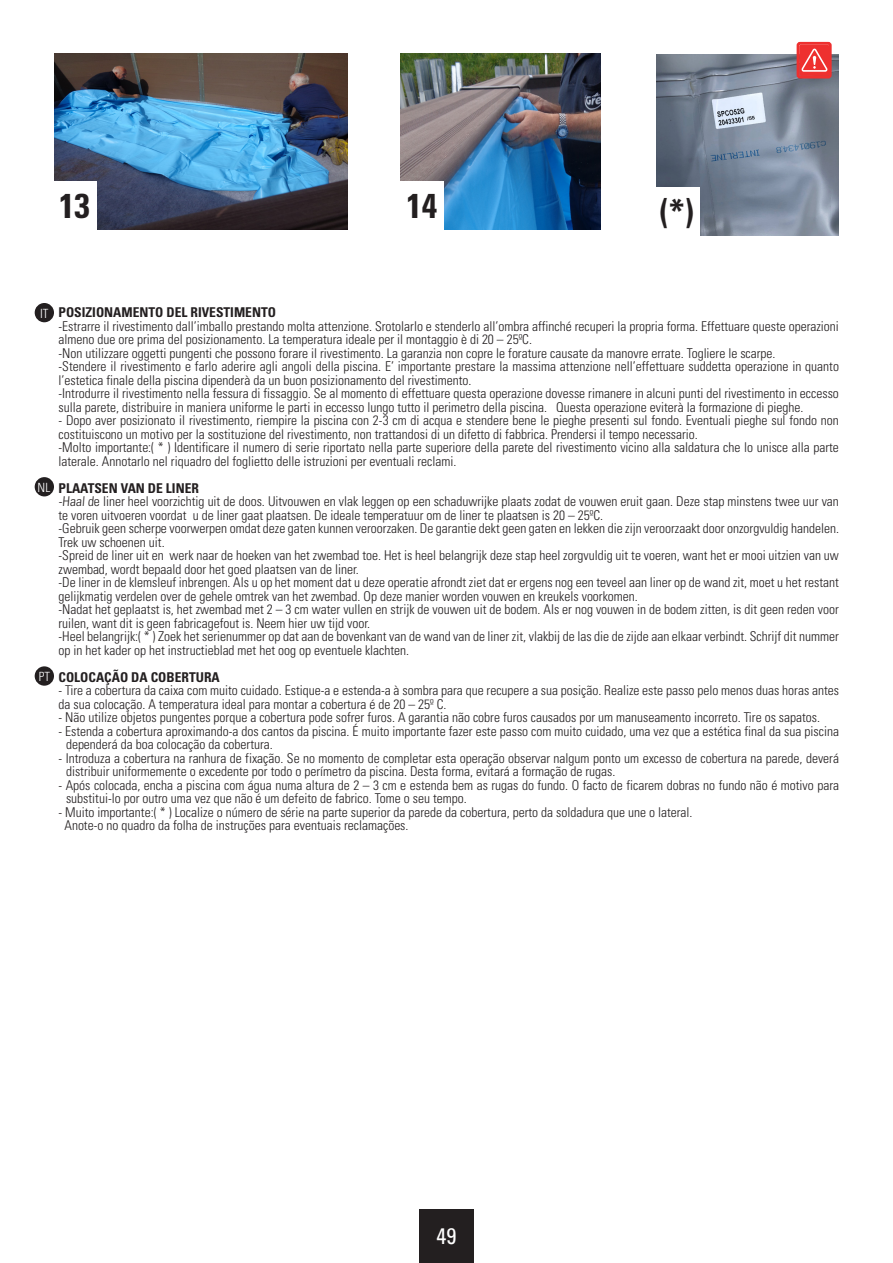
<style>
.page{position:relative;width:893px;height:1263px;background:#fff}
.page>*{position:absolute;margin:0;border:0;box-sizing:border-box;transform-origin:0 0}
.t1{font:700 condensed 34.5px "Univers";color:#231f20}
.t2{font:condensed 22.5px "Univers";color:#fff}
.t3{font:300 condensed 13.5px/13.5px "Univers";color:#231f20}
.t4{font:700 condensed 13.5px "Univers";color:#231f20}
.t5{font:300 condensed 12.75px "Univers";color:#fff}
</style>
<div class="page">
<div style="left:419px;top:1209px;width:54px;height:54px;background:#231f20"></div>
<div style="left:35px;top:303px;width:19px;height:19px;background:#231f20;border-radius:50%"></div>
<div style="left:35px;top:477px;width:19px;height:19px;background:#231f20;border-radius:50%"></div>
<div style="left:35px;top:666px;width:19px;height:20px;background:#231f20;border-radius:50%"></div>
<img style="left:54px;top:53px;width:294px;height:176px">
<img style="left:401px;top:53px;width:200px;height:177px">
<img style="left:656px;top:55px;width:183px;height:180px">
<div style="left:52px;top:181px;width:45px;height:49px;background:#fff"></div>
<div style="left:400px;top:181px;width:44px;height:49px;background:#fff"></div>
<div style="left:655px;top:187px;width:44px;height:49px;background:#fff"></div>
<div style="left:797px;top:42px;width:35px;height:37px;border:3px solid #ee302f;border-radius:2px"></div>
<div style="left:799px;top:45px;width:30px;height:31px;background:#ee302f;border-radius:2px"></div>
<svg style="left:801px;top:49px;width:26px;height:23px"></svg>
<h1 class="t1" style="left:59px;top:185px;width:32px">13</h1>
<h1 class="t1" style="left:406px;top:185px;width:32px">14</h1>
<h1 class="t1" style="left:659px;top:191px;width:36px">(*)</h1>
<p class="t5" style="left:40px;top:306px;width:10px">IT</p>
<p class="t5" style="left:38px;top:480px;width:14px">NL</p>
<p class="t5" style="left:39px;top:669px;width:13px">PT</p>
<p class="t4" style="left:58px;top:304px;width:219px">POSIZIONAMENTO DEL RIVESTIMENTO</p>
<p class="t3" style="left:58px;top:319px;width:782px">-Estrarre il rivestimento dall’imballo prestando molta attenzione. Srotolarlo e stenderlo all’ombra affinché recuperi la propria forma. Effettuare queste operazioni almeno due ore prima del posizionamento. La temperatura ideale per il montaggio è di 20 – 25ºC.<br>-Non utilizzare oggetti pungenti che possono forare il rivestimento. La garanzia non copre le forature causate da manovre errate. Togliere le scarpe.<br>-Stendere il rivestimento e farlo aderire agli angoli della piscina. E’ importante prestare la massima attenzione nell’effettuare suddetta operazione in quanto l’estetica finale della piscina dipenderà da un buon posizionamento del rivestimento.<br>-Introdurre il rivestimento nella fessura di fissaggio. Se al momento di effettuare questa operazione dovesse rimanere in alcuni punti del rivestimento in eccesso sulla parete, distribuire in maniera uniforme le parti in eccesso lungo tutto il perimetro della piscina. Questa operazione eviterà la formazione di pieghe.</p>
<p class="t3" style="left:58px;top:413px;width:782px">- Dopo aver posizionato il rivestimento, riempire la piscina con 2-3 cm di acqua e stendere bene le pieghe presenti sul fondo. Eventuali pieghe sul fondo non costituiscono un motivo per la sostituzione del rivestimento, non trattandosi di un difetto di fabbrica. Prendersi il tempo necessario.<br>-Molto importante:( * ) Identificare il numero di serie riportato nella parte superiore della parete del rivestimento vicino alla saldatura che lo unisce alla parte laterale. Annotarlo nel riquadro del foglietto delle istruzioni per eventuali reclami.</p>
<p class="t4" style="left:58px;top:479px;width:142px">PLAATSEN VAN DE LINER</p>
<p class="t3" style="left:58px;top:494px;width:782px">-Haal de liner heel voorzichtig uit de doos. Uitvouwen en vlak leggen op een schaduwrijke plaats zodat de vouwen eruit gaan. Deze stap minstens twee uur van te voren uitvoeren voordat u de liner gaat plaatsen. De ideale temperatuur om de liner te plaatsen is 20 – 25ºC.<br>-Gebruik geen scherpe voorwerpen omdat deze gaten kunnen veroorzaken. De garantie dekt geen gaten en lekken die zijn veroorzaakt door onzorgvuldig handelen.<br>Trek uw schoenen uit.<br>-Spreid de liner uit en werk naar de hoeken van het zwembad toe. Het is heel belangrijk deze stap heel zorgvuldig uit te voeren, want het er mooi uitzien van uw zwembad, wordt bepaald door het goed plaatsen van de liner.<br>-De liner in de klemsleuf inbrengen. Als u op het moment dat u deze operatie afrondt ziet dat er ergens nog een teveel aan liner op de wand zit, moet u het restant gelijkmatig verdelen over de gehele omtrek van het zwembad. Op deze manier worden vouwen en kreukels voorkomen.<br>-Nadat het geplaatst is, het zwembad met 2 – 3 cm water vullen en strijk de vouwen uit de bodem. Als er nog vouwen in de bodem zitten, is dit geen reden voor ruilen, want dit is geen fabricagefout is. Neem hier uw tijd voor.<br>-Heel belangrijk:( * ) Zoek het serienummer op dat aan de bovenkant van de wand van de liner zit, vlakbij de las die de zijde aan elkaar verbindt. Schrijf dit nummer op in het kader op het instructieblad met het oog op eventuele klachten.</p>
<p class="t4" style="left:59px;top:668px;width:163px">COLOCAÇÃO DA COBERTURA</p>
<p class="t3" style="left:59px;top:683px;width:782px">- Tire a cobertura da caixa com muito cuidado. Estique-a e estenda-a à sombra para que recupere a sua posição. Realize este passo pelo menos duas horas antes da sua colocação. A temperatura ideal para montar a cobertura é de 20 – 25º C.</p>
<p class="t3" style="left:59px;top:710px;width:763px">- Não utilize objetos pungentes porque a cobertura pode sofrer furos. A garantia não cobre furos causados por um manuseamento incorreto. Tire os sapatos.</p>
<p class="t3" style="left:66px;top:724px;width:774px;text-indent:-8px">- Estenda a cobertura aproximando-a dos cantos da piscina. É muito importante fazer este passo com muito cuidado, uma vez que a estética final da sua piscina dependerá da boa colocação da cobertura.</p>
<p class="t3" style="left:66px;top:751px;width:774px;text-indent:-8px">- Introduza a cobertura na ranhura de fixação. Se no momento de completar esta operação observar nalgum ponto um excesso de cobertura na parede, deverá distribuir uniformemente o excedente por todo o perímetro da piscina. Desta forma, evitará a formação de rugas.</p>
<p class="t3" style="left:66px;top:778px;width:775px;text-indent:-8px">- Após colocada, encha a piscina com água numa altura de 2 – 3 cm e estenda bem as rugas do fundo. O facto de ficarem dobras no fundo não é motivo para substitui-lo por outro uma vez que não é um defeito de fabrico. Tome o seu tempo.</p>
<p class="t3" style="left:64px;top:805px;width:630px;text-indent:-6px">- Muito importante:( * ) Localize o número de série na parte superior da parede da cobertura, perto da soldadura que une o lateral.<br>Anote-o no quadro da folha de instruções para eventuais reclamações.</p>
<h2 class="t2" style="left:436px;top:1221px;width:21px">49</h2>
</div>
